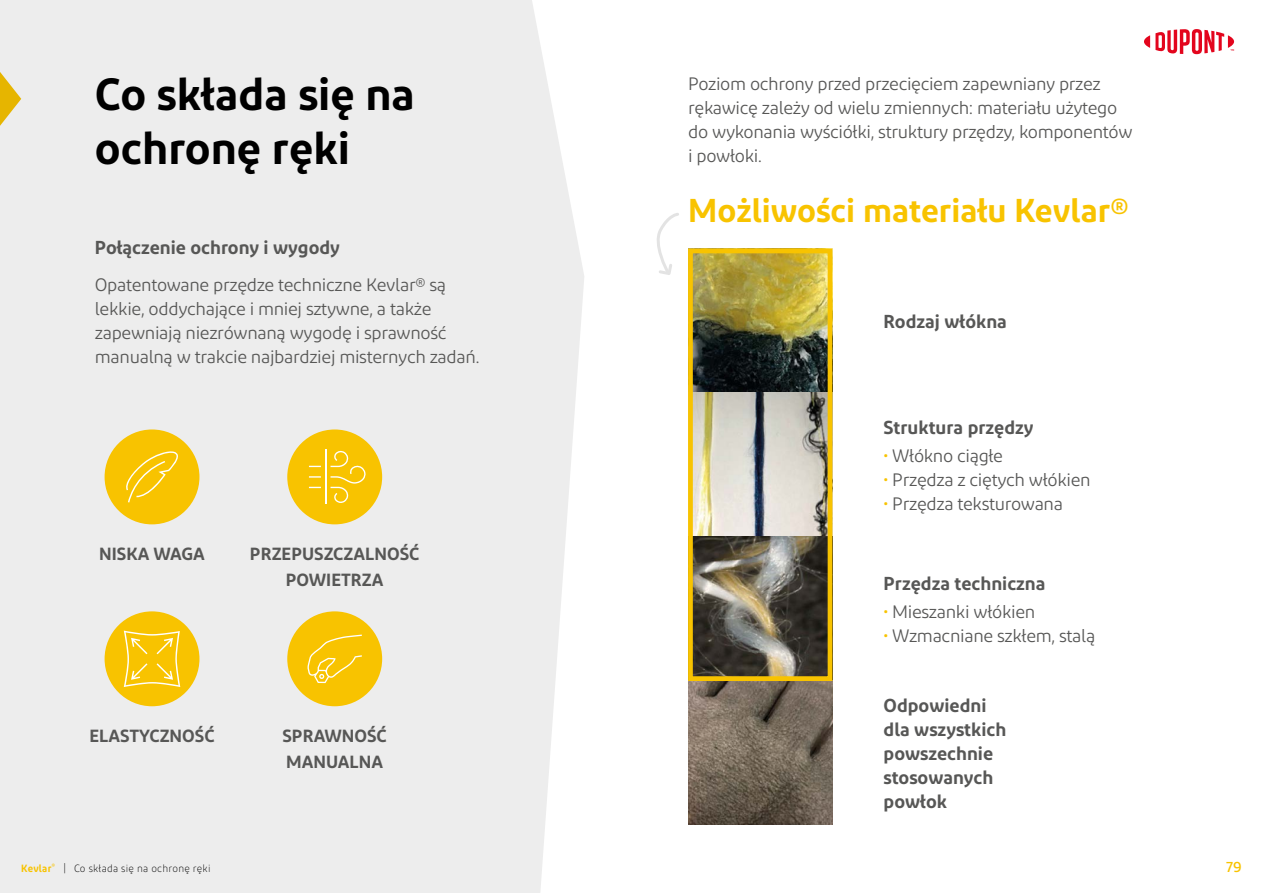
<style>
.page{position:relative;width:1263px;height:893px;background:#fff}
.page>*{position:absolute;margin:0;border:0;box-sizing:border-box;transform-origin:0 0}
.Titre{font:600 45px/54px "Diodrum";color:#000}
.Sous-titre_niv1{font:600 33px "Diodrum";color:#f8c300}
.Sous-titre_niv2{font:600 18.75px/24px "Diodrum";color:#575756}
.Texte{font:18px/24px "Diodrum";letter-spacing:-.02em;color:#575756}
.Sous-titre_niv2-2{font:600 17.55px/25.7px "Diodrum";color:#575756;text-align:center}
.t1{font:500 15px "Diodrum";color:#f8c300}
.t2{font:300 10.5px "Diodrum";letter-spacing:.025em;color:#000;scale:.95 1}
.s1{color:#f8c300}
.s2{font-weight:600;color:#f8c300}
</style>
<div class="page">
<div style="left:0;top:0;width:584px;height:893px;background:#ededed"></div>
<img style="left:688px;top:255px;width:144px;height:570px">
<div style="left:688px;top:249px;width:144px;height:432px;border:5px solid #f8c300"></div>
<div style="left:105px;top:429px;width:94px;height:95px;background:#f8c300;border-radius:50%"></div>
<svg style="left:126px;top:451px;width:52px;height:51px"></svg>
<div style="left:105px;top:611px;width:94px;height:95px;background:#f8c300;border-radius:50%"></div>
<svg style="left:124px;top:631px;width:56px;height:56px"></svg>
<div style="left:287px;top:429px;width:95px;height:95px;background:#f8c300;border-radius:50%"></div>
<svg style="left:309px;top:450px;width:57px;height:53px"></svg>
<hr style="left:325px;top:450px;width:1px;height:54px;background:#fff">
<div style="left:287px;top:611px;width:95px;height:95px;background:#f8c300;border-radius:50%"></div>
<svg style="left:307px;top:635px;width:55px;height:48px"></svg>
<svg style="left:657px;top:213px;width:22px;height:62px"></svg>
<svg style="left:1144px;top:29px;width:90px;height:25px"></svg>
<p class="Titre" style="left:95px;top:66px;width:321px">Co składa się na ochronę ręki</p>
<p class="Sous-titre_niv2" style="left:95px;top:235px;width:247px">Połączenie ochrony i wygody</p>
<p class="Texte" style="left:95px;top:272px;width:386px">Opatentowane przędze techniczne Kevlar® są lekkie, oddychające i mniej sztywne, a także zapewniają niezrównaną wygodę i sprawność manualną w trakcie najbardziej misternych zadań.</p>
<p class="Sous-titre_niv2-2" style="left:99px;top:541px;width:107px">NISKA WAGA</p>
<p class="Sous-titre_niv2-2" style="left:250px;top:541px;width:171px">PRZEPUSZCZALNOŚĆ<br>POWIETRZA</p>
<p class="Sous-titre_niv2-2" style="left:89px;top:723px;width:127px">ELASTYCZNOŚĆ</p>
<p class="Sous-titre_niv2-2" style="left:283px;top:723px;width:106px;text-align:left">SPRAWNOŚĆ<br>MANUALNA</p>
<p class="Texte" style="left:688px;top:71px;width:446px">Poziom ochrony przed przecięciem zapewniany przez rękawicę zależy od wielu zmiennych: materiału użytego do wykonania wyściółki, struktury przędzy, komponentów i powłoki.</p>
<p class="Sous-titre_niv1" style="left:688px;top:189px;width:442px">Możliwości materiału Kevlar®</p>
<p class="Sous-titre_niv2" style="left:883px;top:309px;width:125px">Rodzaj włókna</p>
<p class="Sous-titre_niv2" style="left:883px;top:415px;width:152px">Struktura przędzy</p>
<p class="Texte" style="left:883px;top:443px;width:121px"><span class="s1">•</span> Włókno ciągłe</p>
<p class="Texte" style="left:883px;top:467px;width:209px"><span class="s1">•</span> Przędza z ciętych włókien</p>
<p class="Texte" style="left:883px;top:491px;width:181px"><span class="s1">•</span> Przędza teksturowana</p>
<p class="Sous-titre_niv2" style="left:883px;top:571px;width:163px">Przędza techniczna</p>
<p class="Texte" style="left:883px;top:599px;width:153px"><span class="s1">•</span> Mieszanki włókien</p>
<p class="Texte" style="left:883px;top:623px;width:213px"><span class="s1">•</span> Wzmacniane szkłem, stalą</p>
<p class="Sous-titre_niv2" style="left:883px;top:693px;width:124px">Odpowiedni dla wszystkich powszechnie stosowanych powłok</p>
<p class="t2" style="left:21px;top:862px;width:201px"><span class="s2">Kevlar</span><sup>®</sup> | Co składa się na ochronę ręki</p>
<p class="t1" style="left:1226px;top:857px;width:17px">79</p>
</div>
